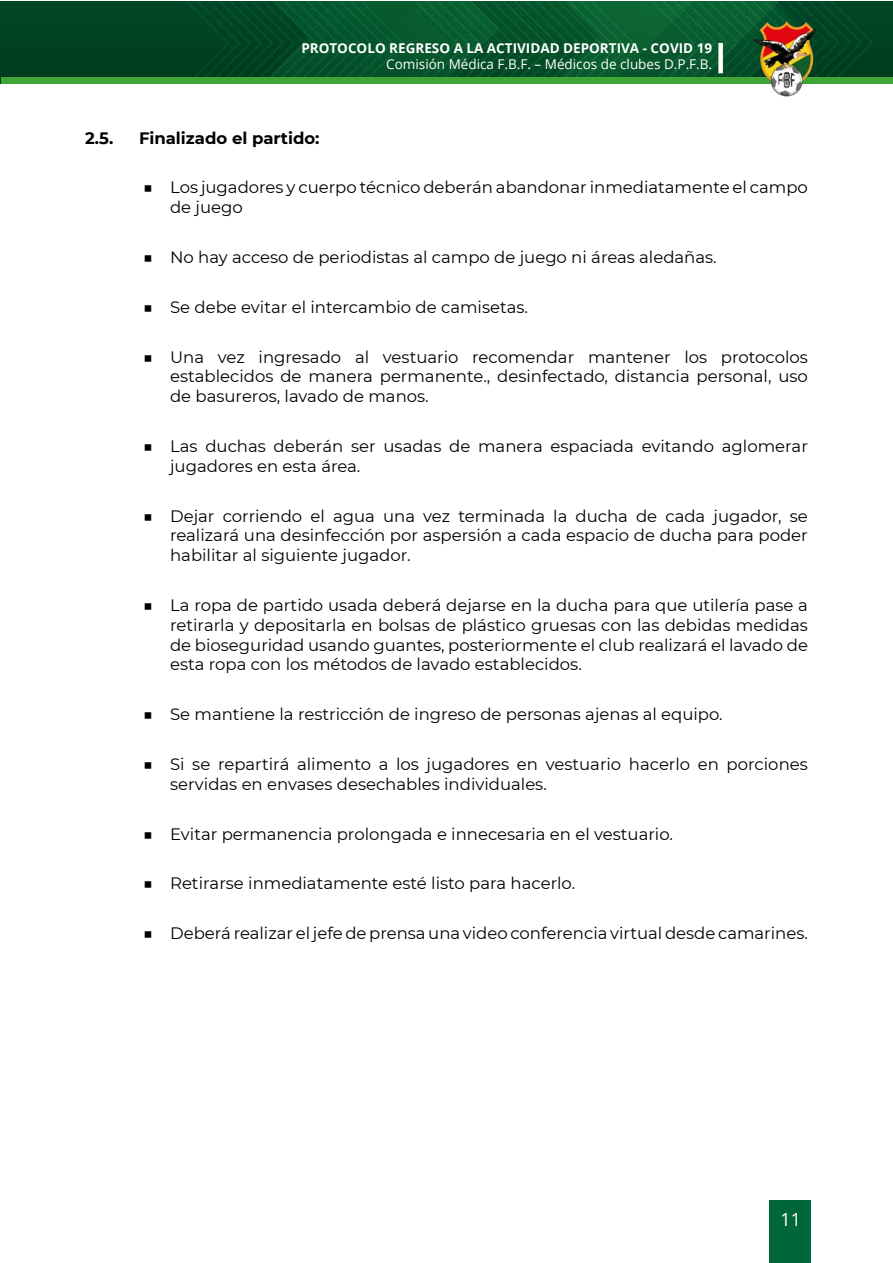
<style>
.page{position:relative;width:893px;height:1263px;background:#fff}
.page>*{position:absolute;margin:0;border:0;box-sizing:border-box;transform-origin:0 0}
.t1{font:18px "Open Sans";color:#fff}
.t2{font:16.5px/19.8px "Montserrat";color:#000}
.t3{font:700 16.5px "Montserrat";color:#000}
.t4{font:700 13.5px "Open Sans";color:#fff}
.t5{font:13.5px "Open Sans";color:#fff}
</style>
<div class="page">
<img style="left:0;top:1px;width:893px;height:83px">
<div style="left:1px;top:78px;width:891px;height:6px;background:#3fa535"></div>
<img style="left:723px;top:1px;width:133px;height:96px">
<div style="left:718px;top:43px;width:5px;height:30px;background:#fff"></div>
<div style="left:770px;top:1200px;width:41px;height:63px;background:#00673a"></div>
<p class="t4" style="left:301px;top:39px;width:412px">PROTOCOLO REGRESO A LA ACTIVIDAD DEPORTIVA - COVID 19</p>
<p class="t5" style="left:386px;top:55px;width:327px">Comisión Médica F.B.F. – Médicos de clubes D.P.F.B.</p>
<p class="t3" style="left:85px;top:126px;width:30px">2.5.</p>
<p class="t3" style="left:139px;top:126px;width:182px">Finalizado el partido:</p>
<p class="t2" style="left:170px;top:177px;width:639px;text-indent:-27px">■ Los jugadores y cuerpo técnico deberán abandonar inmediatamente el campo de juego</p>
<p class="t2" style="left:143px;top:247px;width:575px">■ No hay acceso de periodistas al campo de juego ni áreas aledañas.</p>
<p class="t2" style="left:143px;top:296px;width:387px">■ Se debe evitar el intercambio de camisetas.</p>
<p class="t2" style="left:170px;top:346px;width:639px;text-align:justify;text-indent:-27px">■ Una vez ingresado al vestuario recomendar mantener los protocolos establecidos de manera permanente., desinfectado, distancia personal, uso de basureros, lavado de manos.</p>
<p class="t2" style="left:170px;top:436px;width:639px;text-indent:-27px">■ Las duchas deberán ser usadas de manera espaciada evitando aglomerar jugadores en esta área.</p>
<p class="t2" style="left:170px;top:505px;width:639px;text-align:justify;text-indent:-27px">■ Dejar corriendo el agua una vez terminada la ducha de cada jugador, se realizará una desinfección por aspersión a cada espacio de ducha para poder habilitar al siguiente jugador.</p>
<p class="t2" style="left:170px;top:595px;width:639px;text-align:justify;text-indent:-27px">■ La ropa de partido usada deberá dejarse en la ducha para que utilería pase a retirarla y depositarla en bolsas de plástico gruesas con las debidas medidas de bioseguridad usando guantes, posteriormente el club realizará el lavado de esta ropa con los métodos de lavado establecidos.</p>
<p class="t2" style="left:143px;top:704px;width:581px">■ Se mantiene la restricción de ingreso de personas ajenas al equipo.</p>
<p class="t2" style="left:170px;top:754px;width:639px;text-indent:-27px">■ Si se repartirá alimento a los jugadores en vestuario hacerlo en porciones servidas en envases desechables individuales.</p>
<p class="t2" style="left:143px;top:823px;width:531px">■ Evitar permanencia prolongada e innecesaria en el vestuario.</p>
<p class="t2" style="left:143px;top:873px;width:434px">■ Retirarse inmediatamente esté listo para hacerlo.</p>
<p class="t2" style="left:143px;top:923px;width:666px">■ Deberá realizar el jefe de prensa una video conferencia virtual desde camarines.</p>
<p class="t1" style="left:781px;top:1207px;width:22px">11</p>
</div>
